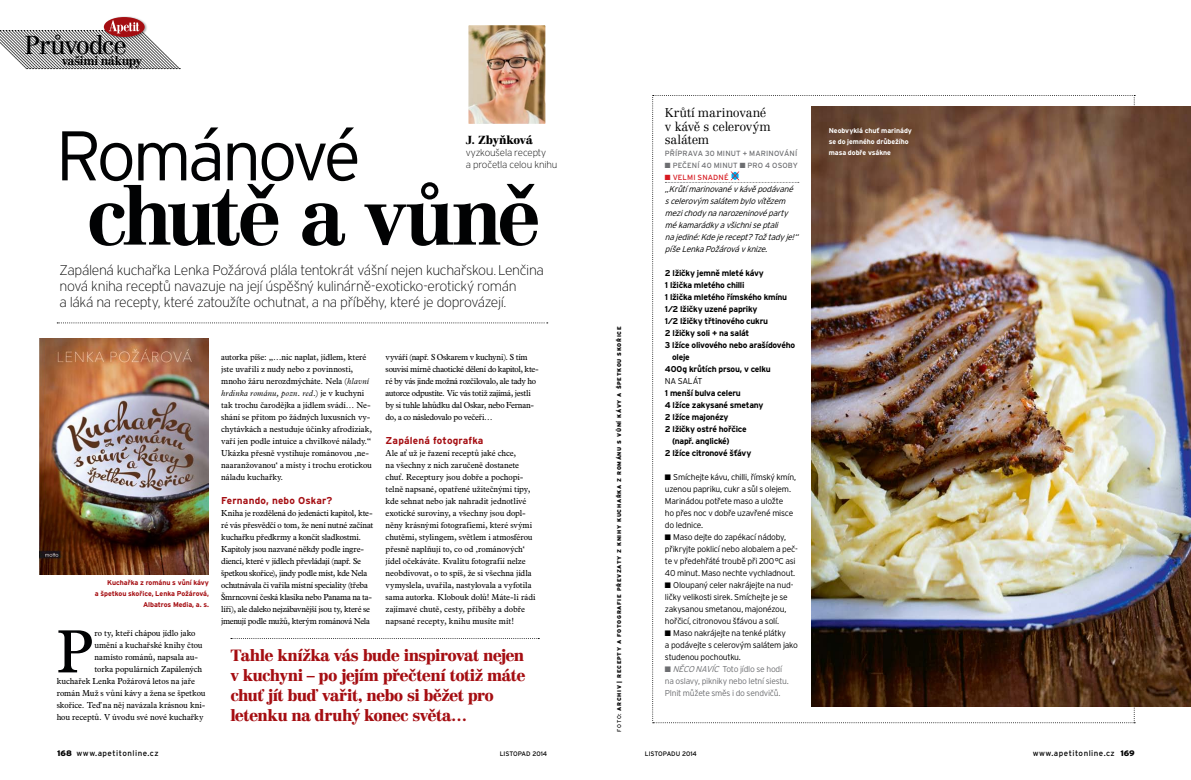
<style>
.page{position:relative;width:1191px;height:780px;background:#fff}
.page>*{position:absolute;margin:0;border:0;box-sizing:border-box;transform-origin:0 0}
.t1{font:700 80px "Centennial CE";letter-spacing:-.07em;color:#010203}
.t2{font:300 70px "Interstate OT";letter-spacing:-.065em;color:#010203}
.t3{font:59.5px "News Plantin CE";color:#010203}
.t4{font:25.5px "Centennial CE";letter-spacing:-.055em;color:#010203}
.t5{font:900 16px/20px "Centennial CE";letter-spacing:-.05em;color:#a50e12}
.t6{font:200 14px/16px "Interstate OT";letter-spacing:-.03em;color:#000}
.t7{font:300 12.5px/13.5px "Centennial CE";letter-spacing:-.01em;color:#000}
.t8{font:700 12.1px "Centennial CE";letter-spacing:-.04em;color:#000}
.t9{font:900 11.5px "Centennial CE";letter-spacing:-.025em;color:#000}
.t10{font:700 10px "Interstate OT";letter-spacing:.015em;color:#a50e12}
.t11{font:200 9.8px/12px "Interstate OT";letter-spacing:-.02em;color:#000}
.t12{font:8.5px/12px "News Plantin CE";letter-spacing:-.005em;color:#000}
.t13{font:300 8.5px/12px "Interstate OT";letter-spacing:-.03em;color:#000}
.t14{font:700 8.5px "Interstate OT";letter-spacing:-.03em;color:#000}
.t15{font:8.5px/12px "News Plantin CE";letter-spacing:-.025em;color:#000}
.t16{font:italic 300 8.5px/12px "Interstate OT";letter-spacing:-.03em;color:#000}
.t17{font:300 8.5px/12px "Interstate OT";letter-spacing:-.03em;color:#6d6e71}
.t18{font:8.5px "News Plantin CE";letter-spacing:.015em;color:#000}
.t19{font:8px "Interstate OT";letter-spacing:.06em;color:#000}
.t20{font:7.5px "Interstate OT";letter-spacing:.01em;color:#6d6e71}
.t21{font:7.5px "Interstate OT";letter-spacing:.01em;color:#d71920}
.t22{font:700 7px/11px "Interstate OT";letter-spacing:-.005em;color:#a50e12;text-align:right}
.t23{font:700 7px/11px "Interstate OT";letter-spacing:-.005em;color:#fff}
.t24{font:6.5px "Interstate OT";color:#000}
.t25{font:900 5.5px "Interstate OT";letter-spacing:.125em;color:#000}
.s1{font-style:italic}
.s2{font-weight:400}
.s3{font-weight:900}
</style>
<div class="page">
<img style="left:40px;top:338px;width:168px;height:236px">
<svg style="left:57px;top:322px;width:491px;height:1px"></svg>
<svg style="left:231px;top:638px;width:308px;height:1px"></svg>
<img style="left:469px;top:26px;width:75px;height:97px">
<div style="left:464px;top:21px;width:85px;height:107px;border:4px solid #fff"></div>
<div style="left:103px;top:16px;width:44px;height:23px;background:#000;opacity:.35"></div>
<div style="left:104px;top:17px;width:41px;height:20px;background:#a50e12;border-radius:50%"></div>
<svg style="left:0;top:20px;width:181px;height:49px"></svg>
<img style="left:1135px;top:106px;width:56px;height:600px">
<img style="left:652px;top:95px;width:483px;height:628px">
<h3 class="t4" style="left:24px;top:30px;width:104px">Průvodce</h3>
<h3 class="t8" style="left:62px;top:53px;width:82px">vašimi nákupy</h3>
<h2 class="t2" style="left:56px;top:114px;width:307px">Románové</h2>
<h1 class="t1" style="left:86px;top:166px;width:456px">chutě a vůně</h1>
<h3 class="t9" style="left:466px;top:133px;width:68px">J. Zbyňková</h3>
<p class="t11" style="left:466px;top:146px;width:93px">vyzkoušela recepty<br>a pročetla celou knihu</p>
<p class="t6" style="left:59px;top:262px;width:486px">Zapálená kuchařka Lenka Požárová plála tentokrát vášní nejen kuchařskou.Lenčina nová kniha receptů navazuje na její úspěšný kulinárně-exoticko-erotický román<br>a láká na recepty, které zatoužíte ochutnat, a na příběhy, které je doprovázejí.</p>
<p class="t22" style="left:95px;top:577px;width:116px">Kuchařka z románu s vůní kávy<br>a špetkou skořice, Lenka Požárová,<br>Albatros Media, a. s.</p>
<h3 class="t3" style="left:57px;top:614px;width:38px">P</h3>
<p class="t12" style="left:94px;top:627px;width:102px">ro ty, kteří chápou jídlo jako</p>
<p class="t12" style="left:94px;top:639px;width:110px">umění a kuchařské knihy čtou</p>
<p class="t18" style="left:94px;top:652px;width:105px">namísto románů, napsala au-</p>
<p class="t12" style="left:94px;top:663px;width:109px">torka populárních Zapálených</p>
<p class="t12" style="left:57px;top:675px;width:140px">kuchařek Lenka Požárová letos na jaře</p>
<p class="t18" style="left:57px;top:688px;width:150px">román Muž s vůní kávy a žena se špetkou</p>
<p class="t12" style="left:57px;top:699px;width:150px">skořice. Teď na něj navázala krásnou kni-</p>
<p class="t12" style="left:57px;top:711px;width:148px">hou receptů. V úvodu své nové kuchařky</p>
<p class="t12" style="left:221px;top:351px;width:152px">autorka píše: „…nic naplat, jídlem, které jste uvařili z nudy nebo z povinnosti, mnoho žáru nerozdmýcháte. Nela (<span class="s1">hlavní hrdinka románu, pozn. red.</span>) je v kuchyni tak trochu čarodějka a jídlem svádí… Ne&shy;shání se přitom po žádných luxusních vy&shy;chytávkách a nestuduje účinky afrodiziak, vaří jen podle intuice a chvilkové nálady.“ Ukázka přesně vystihuje románovou ‚ne&shy;naaranžovanou‘ a místy i trochu erotickou náladu kuchařky.</p>
<p class="t10" style="left:221px;top:494px;width:113px">Fernando, nebo Oskar?</p>
<p class="t12" style="left:221px;top:507px;width:154px">Kniha je rozdělená do jedenácti kapitol, kte&shy;ré vás přesvědčí o tom, že není nutné začínat kuchařku předkrmy a končit sladkostmi.<br>Kapitoly jsou nazvané někdy podle ingre&shy;diencí, které v jídlech převládají (např. Se špetkou skořice), jindy podle míst, kde Nela ochutnávala či vařila místní speciality (třeba Šmrncovní česká klasika nebo Panama na ta&shy;líři), ale daleko nejzábavnější jsou ty, které se jmenují podle mužů, kterým románová Nela</p>
<p class="t15" style="left:386px;top:351px;width:155px">vyváří (např. S Oskarem v kuchyni). S tím souvisí mírně chaotické dělení do kapitol, kte&shy;ré by vás jinde možná rozčilovalo, ale tady ho autorce odpustíte. Víc vás totiž zajímá, jestli by si tuhle lahůdku dal Oskar, nebo Fernan&shy;do, a co následovalo po večeři…</p>
<p class="t10" style="left:386px;top:434px;width:99px">Zapálená fotografka</p>
<p class="t12" style="left:386px;top:447px;width:151px">Ale ať už je řazení receptů jaké chce,<br>na všechny z nich zaručeně dostanete chuť. Receptury jsou dobře a pochopi&shy;telně napsané, opatřené užitečnými tipy, kde sehnat nebo jak nahradit jednotlivé exotické suroviny, a všechny jsou dopl&shy;něny krásnými fotografiemi, které svými chutěmi, stylingem, světlem i atmosférou přesně naplňují to, co od ‚románových‘ jídel očekáváte. Kvalitu fotografií nelze neobdivovat, o to spíš, že si všechna jídla vymyslela, uvařila, nastylovala a vyfotila sama autorka. Klobouk dolů! Máte-li rádi zajímavé chutě, cesty, příběhy a dobře napsané recepty, knihu musíte mít!</p>
<h3 class="t5" style="left:230px;top:645px;width:297px">Tahle knížka vás bude inspirovat nejen v kuchyni – po jejím přečtení totiž máte chuť jít buď vařit, nebo si běžet pro letenku na druhý konec světa…</h3>
<p class="t25" style="left:615px;top:731px;width:406px;rotate:-90deg"><span class="s2">FOTO:</span> archiv | recepty a fotografie převzaty z knihy kuchařka z románu s vůní kávy a špetkou skořice</p>
<h3 class="t7" style="left:665px;top:106px;width:107px">Krůtí marinované v kávě s celerovým salátem</h3>
<p class="t20" style="left:665px;top:149px;width:134px">PŘÍPRAVA 30 MINUT + MARINOVÁNÍ</p>
<p class="t20" style="left:665px;top:161px;width:135px">■ PEČENÍ 40 MINUT ■ PRO 4 OSOBY</p>
<p class="t21" style="left:665px;top:173px;width:65px">■ VELMI SNADNÉ</p>
<p class="t16" style="left:665px;top:183px;width:137px">„Krůtí marinovanév kávěpodávané s celerovým salátem bylovítězem mezichodyna narozeninovéparty mékamarádkya všichniseptali<br>na jediné:Kdejerecept?Tožtadyje!“ píšeLenkaPožárováv knize.</p>
<p class="t14" style="left:665px;top:268px;width:100px">2 lžičky jemně mleté kávy</p>
<p class="t14" style="left:665px;top:280px;width:81px">1 lžička mletého chilli</p>
<p class="t14" style="left:665px;top:292px;width:124px">1 lžička mletého římského kmínu</p>
<p class="t14" style="left:665px;top:304px;width:94px">1⁄2 lžičky uzené papriky</p>
<p class="t14" style="left:665px;top:316px;width:105px">1⁄2 lžičky třtinového cukru</p>
<p class="t14" style="left:665px;top:328px;width:86px">2 lžičky soli + na salát</p>
<p class="t14" style="left:665px;top:340px;width:132px">3 lžíce olivového nebo arašídového</p>
<p class="t14" style="left:672px;top:352px;width:19px">oleje</p>
<p class="t14" style="left:665px;top:364px;width:107px">400g krůtích prsou, v celku</p>
<p class="t13" style="left:665px;top:375px;width:37px">na salát</p>
<p class="t14" style="left:665px;top:388px;width:77px">1 menší bulva celeru</p>
<p class="t14" style="left:665px;top:400px;width:100px">4 lžíce zakysané smetany</p>
<p class="t14" style="left:665px;top:412px;width:65px">2 lžíce majonézy</p>
<p class="t14" style="left:665px;top:424px;width:83px">2 lžičky ostré hořčice</p>
<p class="t14" style="left:672px;top:436px;width:59px">(např. anglické)</p>
<p class="t14" style="left:665px;top:448px;width:88px">2 lžíce citronové šťávy</p>
<p class="t13" style="left:665px;top:471px;width:133px">■ Smíchejte kávu, chilli, římský kmín, uzenou papriku, cukr a sůl s olejem.<br>Marinádou potřete maso a uložte<br>ho přes noc v dobře uzavřené misce do lednice.</p>
<p class="t13" style="left:665px;top:531px;width:134px">■ Maso dejte do zapékací nádoby, přikryjte poklicí nebo alobalem a peč&shy;te v předehřáté troubě při 200°C asi 40 minut. Maso nechte vychladnout.</p>
<p class="t13" style="left:665px;top:579px;width:130px">■ Oloupaný celer nakrájejte na nud&shy;ličky velikosti sirek. Smíchejte je se zakysanou smetanou, majonézou, hořčicí, citronovou šťávou a solí.</p>
<p class="t13" style="left:665px;top:627px;width:134px">■ Maso nakrájejte na tenké plátky<br>a podávejte s celerovým salátem jako studenou pochoutku.</p>
<p class="t17" style="left:665px;top:663px;width:125px">■ <span class="s1">Něco navíc</span> Toto jídlo se hodí na oslavy, pikniky nebo letní siestu.<br>Plnit můžete směs i do sendvičů.</p>
<p class="t23" style="left:828px;top:125px;width:85px">Neobvyklá chuť marinády se do jemného drůbežího masa dobře vsákne</p>
<p class="t19" style="left:57px;top:748px;width:103px"><span class="s3">168</span> WWW.APETITONLINE.CZ</p>
<p class="t19" style="left:1032px;top:748px;width:104px">WWW.APETITONLINE.CZ <span class="s3">169</span></p>
<p class="t24" style="left:500px;top:750px;width:49px">LISTOPAD 2014</p>
<p class="t24" style="left:645px;top:750px;width:54px">LISTOPADU 2014</p>
</div>
